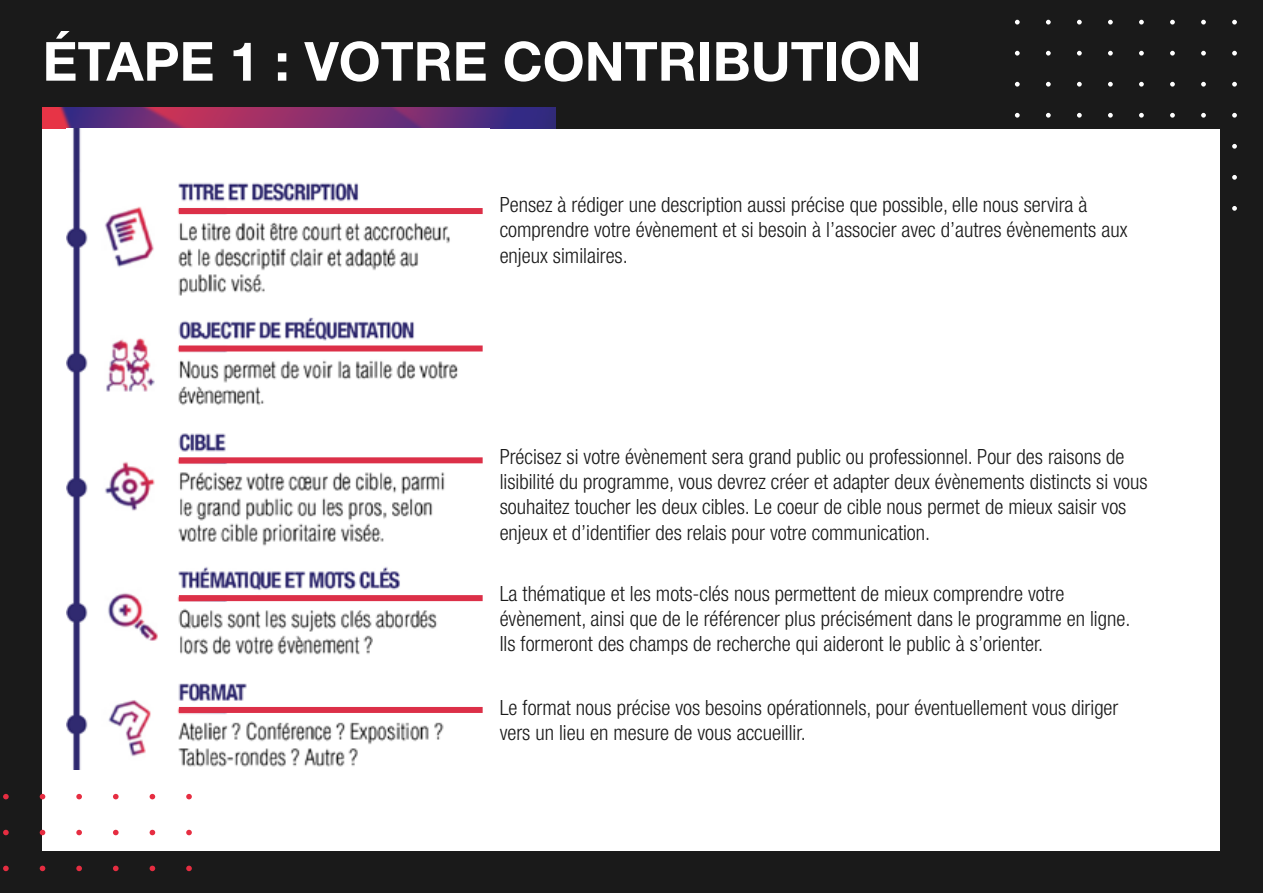
<style>
.page{position:relative;width:1263px;height:893px;background:#1a1a1a}
.page>*{position:absolute;margin:0;border:0;box-sizing:border-box;transform-origin:0 0}
.t1{font:700 54px "Helvetica Neue LT Std";color:#fff}
.t2{font:700 48px "Helvetica Neue LT Std";color:#fff}
.t3{font:300 condensed 21px/25.2px "Helvetica Neue LT Std";color:#1a1a1a}
</style>
<div class="page">
<div style="left:43px;top:129px;width:1177px;height:721px;background:#fff"></div>
<img style="left:43px;top:108px;width:93px;height:21px">
<img style="left:136px;top:108px;width:419px;height:21px">
<svg style="left:1232px;top:20px;width:5px;height:5px"></svg>
<svg style="left:1232px;top:51px;width:5px;height:5px"></svg>
<svg style="left:1232px;top:82px;width:5px;height:5px"></svg>
<svg style="left:1232px;top:113px;width:5px;height:5px"></svg>
<svg style="left:1232px;top:144px;width:5px;height:5px"></svg>
<svg style="left:1232px;top:175px;width:5px;height:5px"></svg>
<svg style="left:1232px;top:206px;width:5px;height:5px"></svg>
<svg style="left:1108px;top:20px;width:5px;height:5px"></svg>
<svg style="left:1108px;top:51px;width:5px;height:5px"></svg>
<svg style="left:1108px;top:82px;width:5px;height:5px"></svg>
<svg style="left:1108px;top:113px;width:5px;height:5px"></svg>
<svg style="left:1201px;top:20px;width:5px;height:5px"></svg>
<svg style="left:1201px;top:51px;width:5px;height:5px"></svg>
<svg style="left:1201px;top:82px;width:5px;height:5px"></svg>
<svg style="left:1201px;top:113px;width:5px;height:5px"></svg>
<svg style="left:1077px;top:20px;width:5px;height:5px"></svg>
<svg style="left:1077px;top:51px;width:5px;height:5px"></svg>
<svg style="left:1077px;top:82px;width:5px;height:5px"></svg>
<svg style="left:1077px;top:113px;width:5px;height:5px"></svg>
<svg style="left:1170px;top:20px;width:5px;height:5px"></svg>
<svg style="left:1170px;top:51px;width:5px;height:5px"></svg>
<svg style="left:1170px;top:82px;width:5px;height:5px"></svg>
<svg style="left:1170px;top:113px;width:5px;height:5px"></svg>
<svg style="left:1046px;top:20px;width:5px;height:5px"></svg>
<svg style="left:1046px;top:51px;width:5px;height:5px"></svg>
<svg style="left:1046px;top:82px;width:5px;height:5px"></svg>
<svg style="left:1046px;top:113px;width:5px;height:5px"></svg>
<svg style="left:1139px;top:20px;width:5px;height:5px"></svg>
<svg style="left:1139px;top:51px;width:5px;height:5px"></svg>
<svg style="left:1139px;top:82px;width:5px;height:5px"></svg>
<svg style="left:1139px;top:113px;width:5px;height:5px"></svg>
<svg style="left:1015px;top:20px;width:5px;height:5px"></svg>
<svg style="left:1015px;top:51px;width:5px;height:5px"></svg>
<svg style="left:1015px;top:82px;width:5px;height:5px"></svg>
<svg style="left:1015px;top:113px;width:5px;height:5px"></svg>
<svg style="left:186px;top:866px;width:6px;height:5px"></svg>
<svg style="left:186px;top:830px;width:6px;height:5px"></svg>
<svg style="left:186px;top:794px;width:6px;height:5px"></svg>
<svg style="left:40px;top:866px;width:5px;height:5px"></svg>
<svg style="left:40px;top:830px;width:5px;height:5px"></svg>
<svg style="left:40px;top:794px;width:5px;height:5px"></svg>
<svg style="left:76px;top:866px;width:6px;height:5px"></svg>
<svg style="left:76px;top:830px;width:6px;height:5px"></svg>
<svg style="left:76px;top:794px;width:6px;height:5px"></svg>
<svg style="left:113px;top:866px;width:6px;height:5px"></svg>
<svg style="left:113px;top:830px;width:6px;height:5px"></svg>
<svg style="left:113px;top:794px;width:6px;height:5px"></svg>
<svg style="left:3px;top:866px;width:6px;height:5px"></svg>
<svg style="left:3px;top:830px;width:6px;height:5px"></svg>
<svg style="left:3px;top:794px;width:6px;height:5px"></svg>
<svg style="left:150px;top:866px;width:5px;height:5px"></svg>
<svg style="left:150px;top:830px;width:5px;height:5px"></svg>
<svg style="left:150px;top:794px;width:5px;height:5px"></svg>
<img style="left:67px;top:129px;width:416px;height:640px">
<div style="left:179px;top:208px;width:304px;height:6px;background:#dc3048"></div>
<div style="left:179px;top:345px;width:304px;height:6px;background:#dc3048"></div>
<div style="left:179px;top:457px;width:304px;height:6px;background:#dc3048"></div>
<div style="left:179px;top:595px;width:304px;height:6px;background:#dc3048"></div>
<div style="left:179px;top:707px;width:304px;height:6px;background:#dc3048"></div>
<h1 class="t1" style="left:43px;top:28px;width:881px">ÉTAPE 1 : VOTRE CONTRIBUTION</h1>
<h2 class="t2" style="left:43px;top:30px;width:695px">DÉPÔT DES CONTRIBUTIONS</h2>
<p class="t3" style="left:500px;top:192px;width:629px">Pensez à rédiger une description aussi précise que possible, elle nous servira à comprendre votre évènement et si besoin à l’associer avec d’autres évènements aux enjeux similaires.</p>
<p class="t3" style="left:500px;top:444px;width:649px">Précisez si votre évènement sera grand public ou professionnel. Pour des raisons de lisibilité du programme, vous devrez créer et adapter deux évènements distincts si vous souhaitez toucher les deux cibles. Le coeur de cible nous permet de mieux saisir vos enjeux et d’identifier des relais pour votre communication.</p>
<p class="t3" style="left:500px;top:581px;width:632px">La thématique et les mots-clés nous permettent de mieux comprendre votre évènement, ainsi que de le référencer plus précisément dans le programme en ligne.<br>Ils formeront des champs de recherche qui aideront le public à s’orienter.</p>
<p class="t3" style="left:500px;top:694px;width:620px">Le format nous précise vos besoins opérationnels, pour éventuellement vous diriger vers un lieu en mesure de vous accueillir.</p>
</div>
